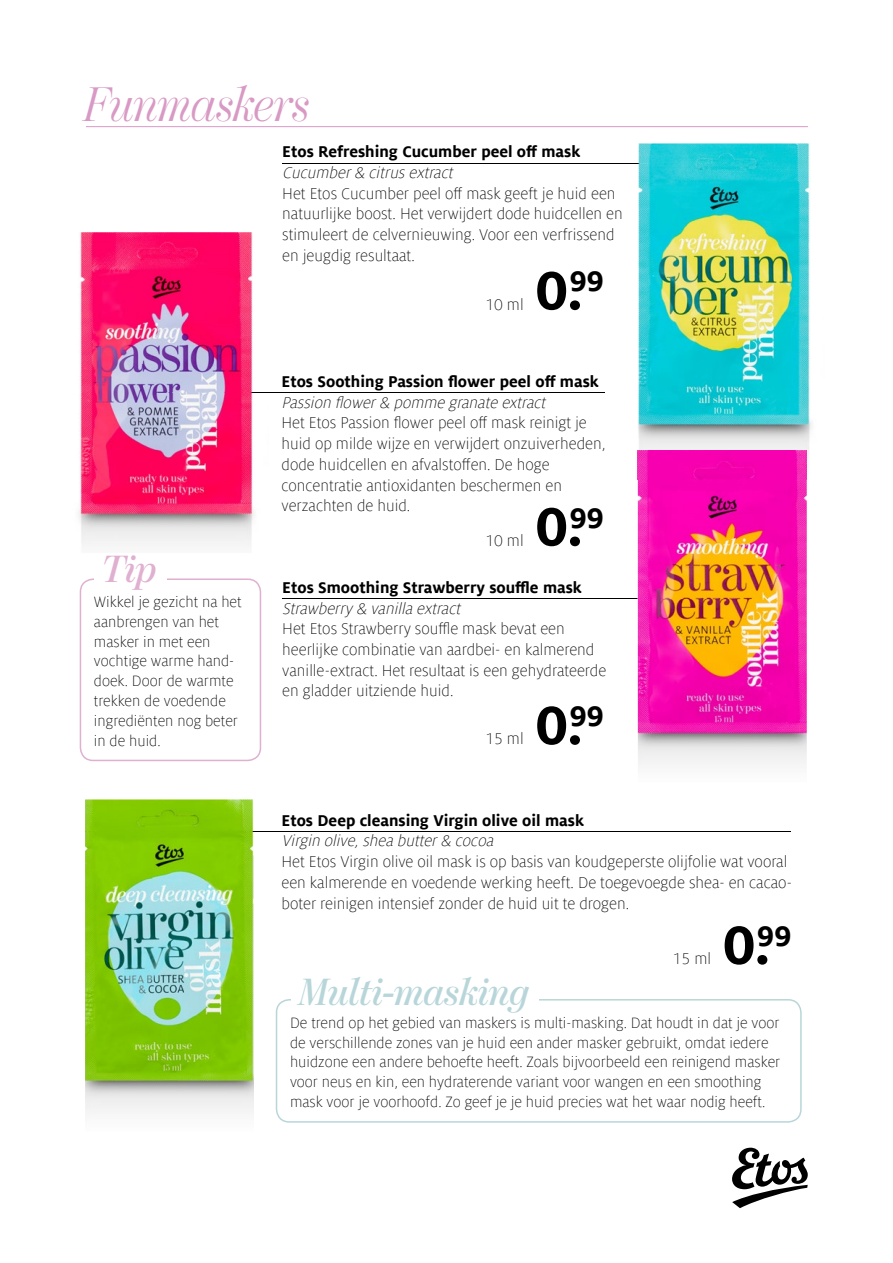
<style>
.page{position:relative;width:893px;height:1263px;background:#fff}
.page>*{position:absolute;margin:0;border:0;box-sizing:border-box;transform-origin:0 0}
.t1{font:700 60.3px "Milo Offc";color:#000}
.t2{font:italic 300 48px "Moderno FB";color:#d89ac4}
.t3{font:italic 600 37.5px "Moderno FB";color:#b8d6d9}
.t4{font:italic 600 37.5px "Moderno FB";color:#e0b0d0}
.t5{font:200 17.25px/20.7px "Milo Offc";color:#000}
.t6{font:700 17.25px "Milo Offc";color:#000}
.t7{font:italic 200 17.25px "Milo Offc";color:#000}
.t8{font:200 16.5px/19.8px "Milo Offc";color:#000}
</style>
<div class="page">
<svg style="left:732px;top:1148px;width:76px;height:60px"></svg>
<hr style="left:282px;top:598px;width:513px;height:1px;background:#000">
<hr style="left:158px;top:393px;width:447px;height:1px;background:#000">
<div style="left:80px;top:578px;width:181px;height:183px;border:2px solid #e0b0d0;border-radius:13px"></div>
<div style="left:94px;top:554px;width:73px;height:28px;background:#fff"></div>
<div style="left:276px;top:999px;width:526px;height:124px;border:2px solid #b8d6d9;border-radius:13px"></div>
<div style="left:291px;top:977px;width:248px;height:28px;background:#fff"></div>
<hr style="left:85px;top:831px;width:706px;height:1px;background:#000">
<hr style="left:282px;top:164px;width:402px;height:1px;background:#000">
<hr style="left:86px;top:126px;width:722px;height:1px;background:#d89ac4">
<img style="left:638px;top:143px;width:174px;height:312px">
<img style="left:638px;top:164px;width:46px;height:1px">
<img style="left:78px;top:232px;width:190px;height:314px">
<img style="left:158px;top:393px;width:110px;height:1px">
<img style="left:638px;top:451px;width:169px;height:314px">
<img style="left:638px;top:598px;width:157px;height:1px">
<img style="left:85px;top:799px;width:169px;height:314px">
<img style="left:85px;top:831px;width:169px;height:1px">
<h2 class="t2" style="left:85px;top:78px;width:228px">Funmaskers</h2>
<p class="t6" style="left:282px;top:142px;width:299px">Etos Refreshing Cucumber peel off mask</p>
<p class="t7" style="left:282px;top:163px;width:176px">Cucumber&amp; citrusextract</p>
<p class="t5" style="left:282px;top:183px;width:342px">Het Etos Cucumber peel off mask geeft je huid een natuurlijke boost. Het verwijdert dode huid cellen en stimuleert de celvernieuwing. Voor een verfrissend en jeugdig resultaat.</p>
<p class="t5" style="left:485px;top:294px;width:40px">10 ml</p>
<h1 class="t1" style="left:536px;top:257px;width:70px">0.<sup>99</sup></h1>
<h3 class="t4" style="left:103px;top:548px;width:57px">Tip</h3>
<p class="t8" style="left:94px;top:592px;width:149px">Wikkel je gezicht na het aanbrengen van het masker in met een vochtige warme hand&shy;doek. Door de warmte trekken de voedende ingrediënten nog beter in de huid.</p>
<p class="t6" style="left:282px;top:372px;width:319px">Etos Soothing Passion flower peel off mask</p>
<p class="t7" style="left:282px;top:393px;width:269px">Passion flower&amp; pomme granate extract</p>
<p class="t5" style="left:282px;top:413px;width:325px">Het Etos Passion flower peel off mask reinigt je huid op milde wijze en verwijdert onzuiver heden, dode huidcellen en afvalstoffen. De hoge concentratie antioxidanten beschermen en verzachten de huid.</p>
<p class="t5" style="left:485px;top:530px;width:40px">10 ml</p>
<h1 class="t1" style="left:536px;top:493px;width:70px">0.<sup>99</sup></h1>
<p class="t6" style="left:282px;top:578px;width:301px">Etos Smoothing Strawberry souffle mask</p>
<p class="t7" style="left:282px;top:599px;width:183px">Strawberry&amp; vanillaextract</p>
<p class="t5" style="left:282px;top:619px;width:326px">Het Etos Strawberry souffle mask bevat een heerlijke combinatie van aardbei- en kalmerend vanille-extract. Het resultaat is een gehydrateerde en gladder uitziende huid.</p>
<p class="t5" style="left:485px;top:729px;width:40px">15 ml</p>
<h1 class="t1" style="left:536px;top:691px;width:70px">0.<sup>99</sup></h1>
<p class="t6" style="left:282px;top:810px;width:304px">Etos Deep cleansing Virgin olive oil mask</p>
<p class="t7" style="left:282px;top:832px;width:217px">Virgin olive,sheabutter&amp; cocoa</p>
<p class="t5" style="left:282px;top:852px;width:512px">Het Etos Virgin olive oil mask is op basis van koudgeperste olijfolie wat vooral een kalmerende en voedende werking heeft. De toegevoegde shea- en cacao&shy;boter reinigen intensief zonder de huid uit te drogen.</p>
<h3 class="t3" style="left:299px;top:971px;width:232px">Multi-masking</h3>
<p class="t5" style="left:673px;top:949px;width:40px">15 ml</p>
<h1 class="t1" style="left:723px;top:911px;width:70px">0.<sup>99</sup></h1>
<p class="t8" style="left:290px;top:1013px;width:492px">De trend op het gebied van maskers is multi-masking. Dat houdt in dat je voor de verschillende zones van je huid een ander masker gebruikt, omdat iedere huidzone een andere behoefte heeft. Zoals bijvoorbeeld een reinigend masker voor neus en kin, een hydraterende variant voor wangen en een smoothing mask voor je voorhoofd. Zo geef je je huid precies wat het waar nodig heeft.</p>
</div>
